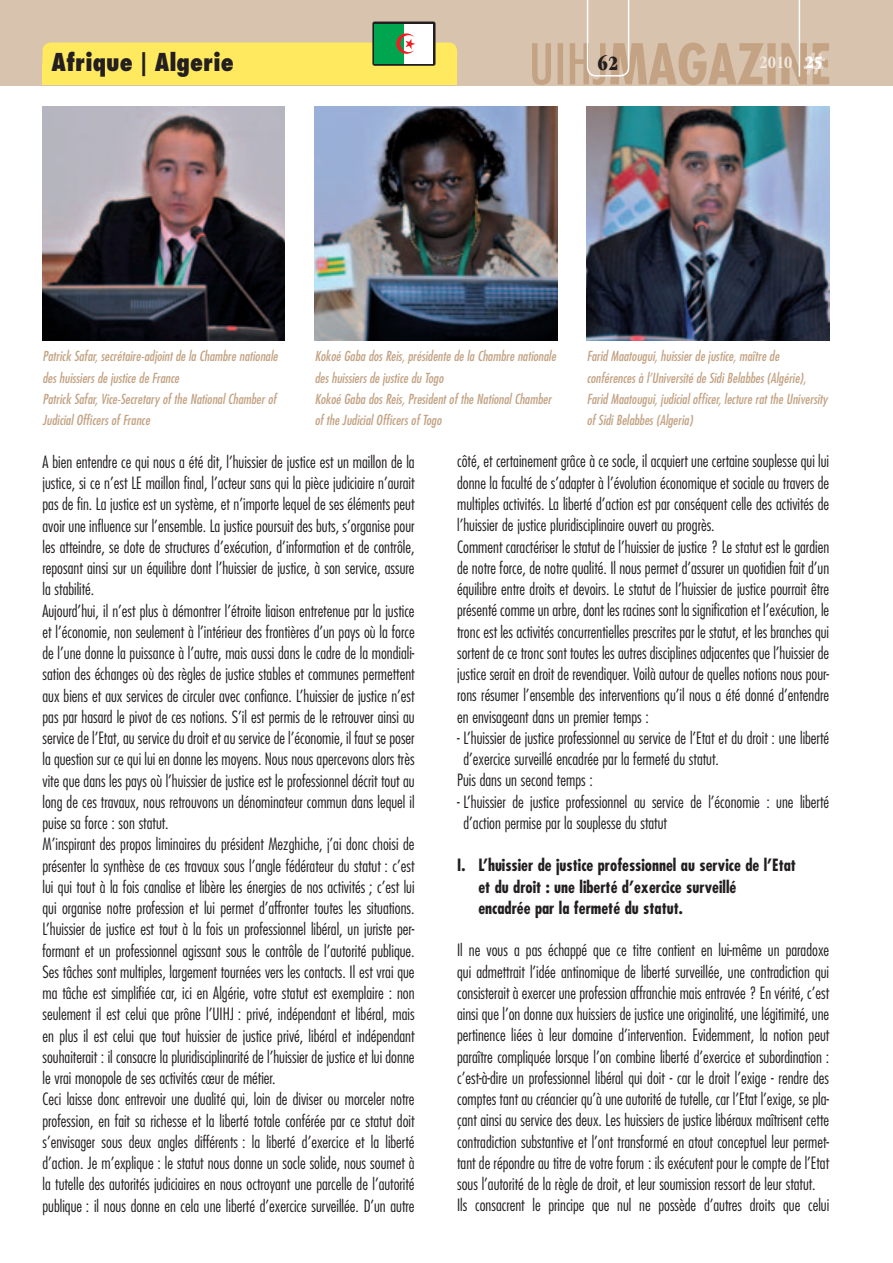
<style>
.page{position:relative;width:893px;height:1263px;background:#fff}
.page>*{position:absolute;margin:0;border:0;box-sizing:border-box;transform-origin:0 0}
.t1{font:800 condensed 24px "Futura Std";color:#231f20}
.t2{font:21px "ITC Garamond Std Ult Cond";color:#231f20}
.t3{font:700 condensed 18px "ITC Garamond Std";color:#f0e9df}
.t4{font:300 condensed 16.5px/21.3px "Futura Std";color:#231f20}
.t5{font:700 condensed 16.5px/21.3px "Futura Std";color:#231f20}
.t6{font:italic condensed 13.5px/21.3px "Futura Std";color:#c3a384}
.s1{font-family:"ITC Garamond Std Ult Cond";font-weight:400;font-stretch:normal;color:#fff}
</style>
<div class="page">
<div style="left:0;top:0;width:893px;height:85px;background:#d8c3ae"></div>
<svg style="left:532px;top:0;width:297px;height:85px"></svg>
<div style="left:43px;top:43px;width:414px;height:42px;background:#ffe95f;border-radius:9px"></div>
<img style="left:43px;top:106px;width:242px;height:234px">
<img style="left:315px;top:106px;width:242px;height:234px">
<img style="left:587px;top:106px;width:242px;height:234px">
<svg style="left:372px;top:22px;width:63px;height:44px"></svg>
<div style="left:375px;top:24px;width:58px;height:40px;background:#fff"></div>
<div style="left:375px;top:24px;width:29px;height:40px;background:#00a54f"></div>
<svg style="left:396px;top:33px;width:19px;height:21px"></svg>
<h1 class="t1" style="left:52px;top:47px;width:184px">Afrique | Algerie</h1>
<p class="t2" style="left:598px;top:51px;width:22px">62</p>
<p class="t3" style="left:759px;top:52px;width:65px">2010 <span class="s1">25</span></p>
<p class="t6" style="left:43px;top:346px;width:237px">Patrick Safar, secrétaire-adjoint de la Chambre nationale des huissiers de justice de France<br>Patrick Safar, Vice-Secretary of the National Chamber of Judicial Officers of France</p>
<p class="t6" style="left:315px;top:346px;width:243px">Kokoé Gaba dos Reis, présidente de la Chambre nationale des huissiers de justice du Togo<br>Kokoé Gaba dos Reis, President of the National Chamber of the Judicial Officers of Togo</p>
<p class="t6" style="left:587px;top:346px;width:242px">Farid Maatougui, huissier de justice, maître de conférences à l’Université de Sidi Belabbes (Algérie), Farid Maatougui, judicial officer, lecture rat the University of Sidi Belabbes (Algeria)</p>
<p class="t4" style="left:43px;top:451px;width:374px">A bien entendre ce qui nous a été dit, l’huissier de justice est un maillon de la justice, si ce n’est LE maillon final, l’acteur sans qui la pièce judiciaire n’aurait pas de fin. La justice est un système, et n’importe lequel de ses éléments peut avoir une influence sur l’ensemble. La justice poursuit des buts, s’organise pour les atteindre, se dote de structures d’exécution, d’information et de contrôle, reposant ainsi sur un équilibre dont l’huissier de justice, à son service, assure la stabilité.<br>Aujourd’hui, il n’est plus à démontrer l’étroite liaison entretenue par la justice et l’économie, non seulement à l’intérieur des frontières d’un pays où la force de l’une donne la puissance à l’autre, mais aussi dans le cadre de la mondiali&shy;sation des échanges où des règles de justice stables et communes permettent aux biens et aux services de circuler avec confiance. L’huissier de justice n’est pas par hasard le pivot de ces notions. S’il est permis de le retrouver ainsi au service de l’Etat, au service du droit et au service de l’économie, il faut se poser la question sur ce qui lui en donne les moyens. Nous nous apercevons alors très vite que dans les pays où l’huissier de justice est le professionnel décrit tout au long de ces travaux, nous retrouvons un dénominateur commun dans lequel il puise sa force : son statut.<br>M’inspirant des propos liminaires du président Mezghiche, j’ai donc choisi de présenter la synthèse de ces travaux sous l’angle fédérateur du statut : c’est lui qui tout à la fois canalise et libère les énergies de nos activités ; c’est lui qui organise notre profession et lui permet d’affronter toutes les situations.<br>L’huissier de justice est tout à la fois un professionnel libéral, un juriste per&shy;formant et un professionnel agissant sous le contrôle de l’autorité publique.<br>Ses tâches sont multiples, largement tournées vers les contacts. Il est vrai que ma tâche est simplifiée car, ici en Algérie, votre statut est exemplaire : non seulement il est celui que prône l’UIHJ : privé, indépendant et libéral, mais en plus il est celui que tout huissier de justice privé, libéral et indépendant souhaiterait : il consacre la pluridisciplinarité de l’huissier de justice et lui donne le vrai monopole de ses activités cœur de métier.<br>Ceci laisse donc entrevoir une dualité qui, loin de diviser ou morceler notre profession, en fait sa richesse et la liberté totale conférée par ce statut doit s’envisager sous deux angles différents : la liberté d’exercice et la liberté d’action. Je m’explique : le statut nous donne un socle solide, nous soumet à la tutelle des autorités judiciaires en nous octroyant une parcelle de l’autorité publique : il nous donne en cela une liberté d’exercice surveillée. D’un autre</p>
<p class="t4" style="left:457px;top:451px;width:374px">côté, et certainement grâce à ce socle, il acquiert une certaine souplesse qui lui donne la faculté de s’adapter à l’évolution économique et sociale au travers de multiples activités. La liberté d’action est par conséquent celle des activités de l’huissier de justice pluridisciplinaire ouvert au progrès.<br>Comment caractériser le statut de l’huissier de justice ? Le statut est le gardien de notre force, de notre qualité. Il nous permet d’assurer un quotidien fait d’un équilibre entre droits et devoirs. Le statut de l’huissier de justice pourrait être présenté comme un arbre, dont les racines sont la signification et l’exécution, le tronc est les activités concurrentielles prescrites par le statut, et les branches qui sortent de ce tronc sont toutes les autres disciplines adjacentes que l’huissier de justice serait en droit de revendiquer. Voilà autour de quelles notions nous pour&shy;rons résumer l’ensemble des interventions qu’il nous a été donné d’entendre en envisageant dans un premier temps :</p>
<p class="t4" style="left:457px;top:727px;width:374px">- L’huissier de justice professionnel au service de l’Etat et du droit : une liberté</p>
<p class="t4" style="left:463px;top:748px;width:257px">d’exercice surveillé encadrée par la fermeté du statut.</p>
<p class="t4" style="left:457px;top:769px;width:137px">Puis dans un second temps :</p>
<p class="t4" style="left:463px;top:791px;width:367px;text-indent:-6px">- L’huissier de justice professionnel au service de l’économie : une liberté d’action permise par la souplesse du statut</p>
<p class="t5" style="left:478px;top:855px;width:319px;text-indent:-21px">I. L’huissier de justice professionnel au service de l’Etat et du droit : une liberté d’exercice surveillé<br>encadrée par la fermeté du statut.</p>
<p class="t4" style="left:457px;top:940px;width:374px">Il ne vous a pas échappé que ce titre contient en lui-même un paradoxe qui admettrait l’idée antinomique de liberté surveillée, une contradiction qui consisterait à exercer une profession affranchie mais entravée ? En vérité, c’est ainsi que l’on donne aux huissiers de justice une originalité, une légitimité, une pertinence liées à leur domaine d’intervention. Evidemment, la notion peut paraître compliquée lorsque l’on combine liberté d’exercice et subordination : c’est-à-dire un professionnel libéral qui doit - car le droit l’exige - rendre des comptes tant au créancier qu’à une autorité de tutelle, car l’Etat l’exige, se pla&shy;çant ainsi au service des deux. Les huissiers de justice libéraux maîtrisent cette contradiction substantive et l’ont transformé en atout conceptuel leur permet&shy;tant de répondre au titre de votre forum : ils exécutent pour le compte de l’Etat sous l’autorité de la règle de droit, et leur soumission ressort de leur statut.<br>Ils consacrent le principe que nul ne possède d’autres droits que celui</p>
</div>
